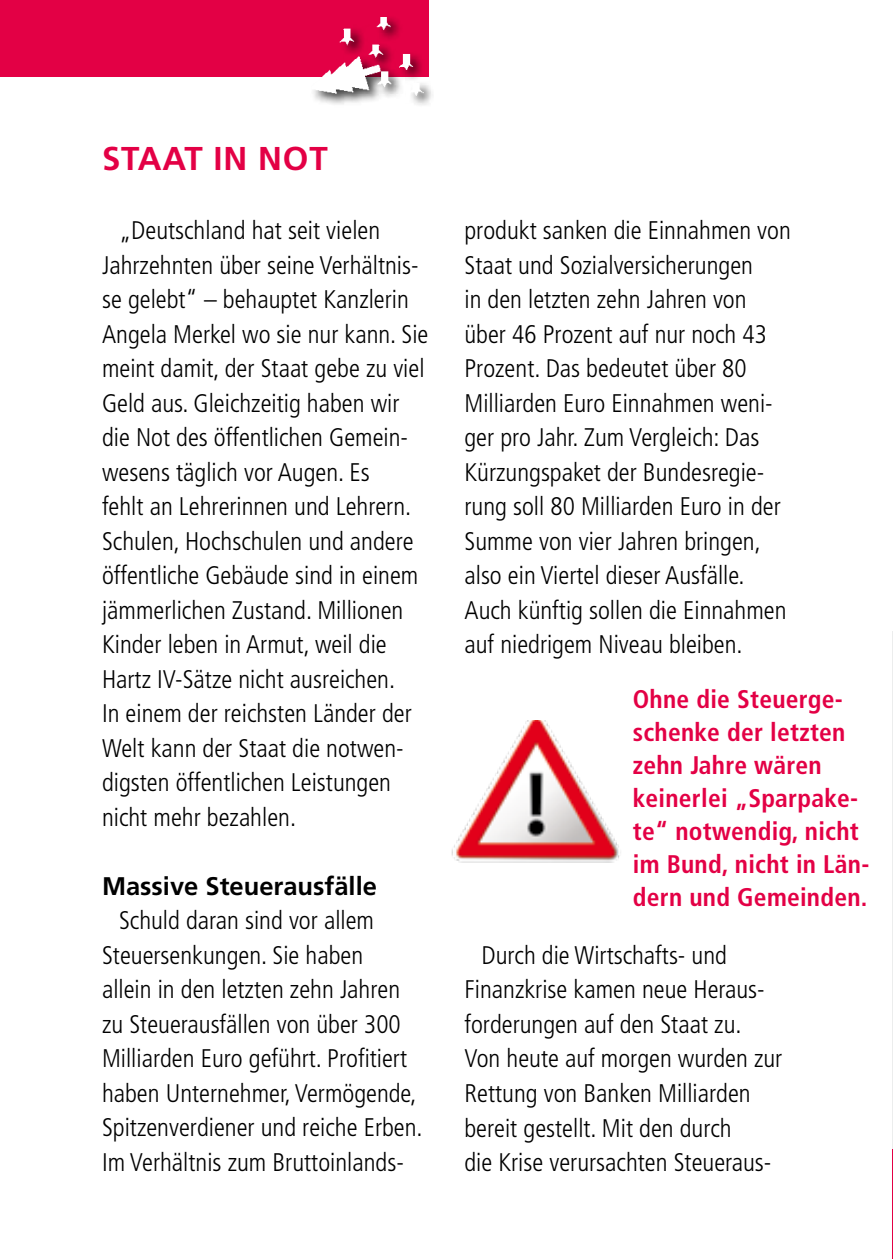
<style>
.page{position:relative;width:893px;height:1259px;background:#fff}
.page>*{position:absolute;margin:0;border:0;box-sizing:border-box;transform-origin:0 0}
.t1{font:700 33px "Frutiger";letter-spacing:.025em;color:#e30045}
.t2{font:300 condensed 25.5px/34.5px "Frutiger";color:#000}
.t3{font:700 condensed 25.5px/33px "Frutiger";letter-spacing:.01em;color:#e30045}
.t4{font:700 25.5px "Frutiger";color:#000}
</style>
<div class="page">
<div style="left:0;top:0;width:428px;height:77px;background:#e30045"></div>
<hr style="left:892px;top:631px;width:1px;height:628px;background:#eceded">
<hr style="left:892px;top:1149px;width:1px;height:110px;background:#e30045">
<img style="left:451px;top:721px;width:170px;height:142px">
<div style="left:307px;top:14px;width:127px;height:94px;background:#000;opacity:.75"></div>
<img style="left:310px;top:17px;width:114px;height:79px">
<p class="t1" style="left:102px;top:139px;width:227px">Staat in not</p>
<p class="t2" style="left:102px;top:213px;width:328px;text-indent:17px">„Deutschland hat seit vielen<br>Jahrzehnten über seine Verhältnis&shy;se gelebt“ – behauptet Kanzlerin<br>Angela Merkel wo sie nur kann. Sie meint damit, der Staat gebe zu viel<br>Geld aus. Gleichzeitig haben wir die Not des öffentlichen Gemein&shy;wesens täglich vor Augen. Es<br>fehlt an Lehrerinnen und Lehrern.<br>Schulen, Hochschulen und andere öffentliche Gebäude sind in einem jämmerlichen Zustand. Millionen<br>Kinder leben in Armut, weil die<br>Hartz IV-Sätze nicht ausreichen.<br>In einem der reichsten Länder der<br>Welt kann der Staat die notwen&shy;digsten öffentlichen Leistungen nicht mehr bezahlen.</p>
<p class="t4" style="left:102px;top:871px;width:276px">Massive Steuerausfälle</p>
<p class="t2" style="left:102px;top:903px;width:322px;text-indent:17px">Schuld daran sind vor allem<br>Steuersenkungen. Sie haben<br>allein in den letzten zehn Jahren zu Steuerausfällen von über 300<br>Milliarden Euro geführt. Profitiert haben Unternehmer, Vermögende,<br>Spitzenverdiener und reiche Erben.<br>Im Verhältnis zum Bruttoinlands-</p>
<p class="t2" style="left:464px;top:213px;width:328px">produkt sanken die Einnahmen von<br>Staat und Sozialversicherungen<br>in den letzten zehn Jahren von über 46 Prozent auf nur noch 43<br>Prozent. Das bedeutet über 80<br>Milliarden Euro Einnahmen weni&shy;ger pro Jahr. Zum Vergleich: Das<br>Kürzungspaket der Bundesregie&shy;rung soll 80 Milliarden Euro in der<br>Summe von vier Jahren bringen, also ein Viertel dieser Ausfälle.<br>Auch künftig sollen die Einnahmen auf niedrigem Niveau bleiben.</p>
<p class="t3" style="left:633px;top:682px;width:238px">Ohne die Steuerge&shy;schenke der letzten zehn Jahre wären keinerlei „Sparpake&shy;te“ notwendig, nicht im Bund, nicht in Län&shy;dern und Gemeinden.</p>
<p class="t2" style="left:464px;top:938px;width:319px;text-indent:17px">Durch die Wirtschafts- und<br>Finanzkrise kamen neue Heraus&shy;forderungen auf den Staat zu.<br>Von heute auf morgen wurden zur<br>Rettung von Banken Milliarden bereit gestellt. Mit den durch<br>die Krise verursachten Steueraus-</p>
</div>
